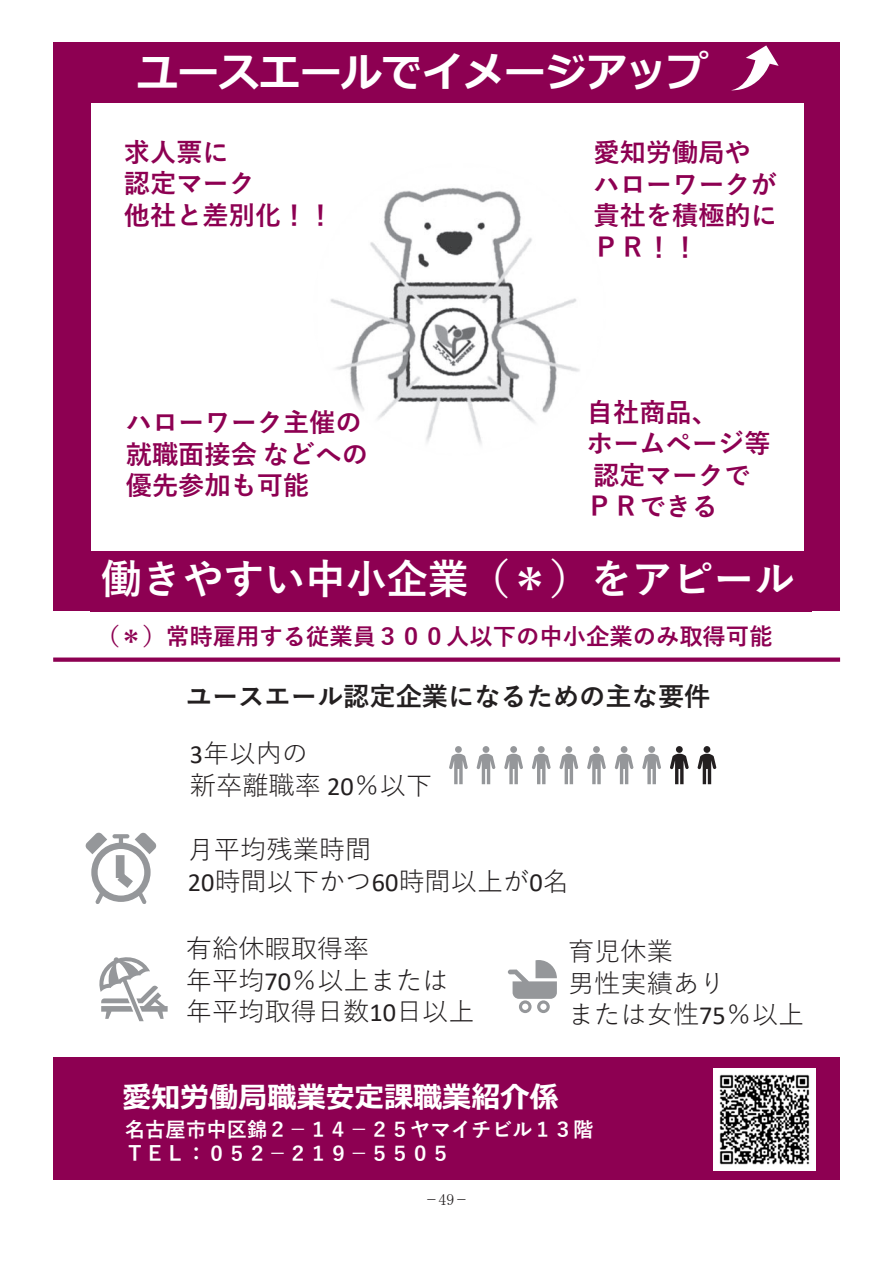
<style>
.page{position:relative;width:893px;height:1263px;background:#fff}
.page>*{position:absolute;margin:0;border:0;box-sizing:border-box;transform-origin:0 0}
.t1{font:700 40.8px "Yu Gothic";color:#fff}
.t2{font:700 40.8px "Meiryo";color:#fff}
.t3{font:700 29.1px "Meiryo";color:#fff}
.t4{font:700 26.25px/31.5px "Yu Gothic";color:#8d0052}
.t5{font:26.25px/31.5px "Yu Gothic";color:#231f20}
.t6{font:700 26.25px/56.8px "Yu Gothic";color:#231f20}
.t7{font:700 23.4px "Yu Gothic";color:#8d0052}
.t8{font:700 20.4px/24.5px "Yu Gothic";color:#fff}
.t9{font:15.75px "MS P Mincho";color:#231f20;scale:1.2 1}
.s1{font-family:"Calibri";font-weight:400}
.s2{font-weight:400}
.s3{font-family:"Calibri"}
</style>
<div class="page">
<img style="left:330px;top:188px;width:250px;height:257px">
<div style="left:53px;top:657px;width:787px;height:5px;background:#8d0052"></div>
<div style="left:53px;top:1056px;width:787px;height:123px;background:#8d0052"></div>
<svg style="left:508px;top:960px;width:49px;height:53px"></svg>
<svg style="left:99px;top:957px;width:69px;height:64px"></svg>
<div style="left:455px;top:746px;width:7px;height:7px;background:#95979a;border-radius:50%"></div>
<svg style="left:449px;top:754px;width:19px;height:30px"></svg>
<div style="left:483px;top:746px;width:6px;height:7px;background:#95979a;border-radius:50%"></div>
<svg style="left:477px;top:754px;width:18px;height:30px"></svg>
<div style="left:510px;top:746px;width:7px;height:7px;background:#95979a;border-radius:50%"></div>
<svg style="left:504px;top:754px;width:19px;height:30px"></svg>
<div style="left:538px;top:746px;width:7px;height:7px;background:#95979a;border-radius:50%"></div>
<svg style="left:532px;top:754px;width:19px;height:30px"></svg>
<div style="left:565px;top:746px;width:7px;height:7px;background:#95979a;border-radius:50%"></div>
<svg style="left:559px;top:754px;width:19px;height:30px"></svg>
<div style="left:593px;top:746px;width:7px;height:7px;background:#95979a;border-radius:50%"></div>
<svg style="left:587px;top:754px;width:19px;height:30px"></svg>
<div style="left:621px;top:746px;width:6px;height:7px;background:#95979a;border-radius:50%"></div>
<svg style="left:615px;top:754px;width:18px;height:30px"></svg>
<div style="left:648px;top:746px;width:7px;height:7px;background:#95979a;border-radius:50%"></div>
<svg style="left:642px;top:754px;width:19px;height:30px"></svg>
<div style="left:676px;top:746px;width:7px;height:7px;background:#231f20;border-radius:50%"></div>
<svg style="left:670px;top:754px;width:19px;height:30px"></svg>
<div style="left:703px;top:746px;width:7px;height:7px;background:#231f20;border-radius:50%"></div>
<svg style="left:698px;top:754px;width:18px;height:30px"></svg>
<svg style="left:85px;top:832px;width:72px;height:72px"></svg>
<div style="left:86px;top:43px;width:721px;height:60px;background:#8d0052"></div>
<div style="left:53px;top:43px;width:38px;height:568px;background:#8d0052"></div>
<div style="left:91px;top:551px;width:721px;height:60px;background:#8d0052"></div>
<div style="left:804px;top:43px;width:36px;height:568px;background:#8d0052"></div>
<svg style="left:731px;top:45px;width:48px;height:46px"></svg>
<img style="left:714px;top:1069px;width:102px;height:102px">
<h1 class="t2" style="left:137px;top:43px;width:573px">ユースエールでイメージアップ</h1>
<p class="t4" style="left:124px;top:137px;width:211px">求人票に<br>認定マーク<br>他社と差別化！！</p>
<p class="t4" style="left:593px;top:138px;width:185px">愛知労働局やハローワークが貴社を積極的に<br>ＰＲ！！</p>
<p class="t4" style="left:126px;top:407px;width:244px">ハローワーク主催の就職面接会などへの優先参加も可能</p>
<p class="t4" style="left:587px;top:397px;width:185px">自社商品、<br>ホームページ等認定マークで<br>ＰＲできる</p>
<h1 class="t1" style="left:101px;top:556px;width:695px">働きやすい中小企業（＊）をアピール</h1>
<p class="t7" style="left:96px;top:623px;width:678px">（＊）常時雇用する従業員３００人以下の中小企業のみ取得可能</p>
<p class="t6" style="left:186px;top:669px;width:526px">ユースエール認定企業になるための主な要件<br><span class="s1">3</span><span class="s2">年以内の</span></p>
<p class="t5" style="left:190px;top:766px;width:244px">新卒離職率 <span class="s3">20</span>％以下</p>
<p class="t5" style="left:188px;top:830px;width:383px">月平均残業時間<br><span class="s3">20</span>時間以下かつ<span class="s3">60</span>時間以上が<span class="s3">0</span>名</p>
<p class="t5" style="left:186px;top:929px;width:290px">有給休暇取得率<br>年平均<span class="s3">70</span>％以上または年平均取得日数<span class="s3">10</span>日以上</p>
<p class="t5" style="left:568px;top:933px;width:238px">育児休業<br>男性実績あり<br>または女性<span class="s3">75</span>％以上</p>
<p class="t3" style="left:122px;top:1076px;width:438px">愛知労働局職業安定課職業紹介係</p>
<p class="t8" style="left:125px;top:1117px;width:470px">名古屋市中区錦２－１４－２５ヤマイチビル１３階<br>ＴＥＬ：０５２－２１９－５５０５</p>
<p class="t9" style="left:427px;top:1191px;width:34px">-49-</p>
</div>
